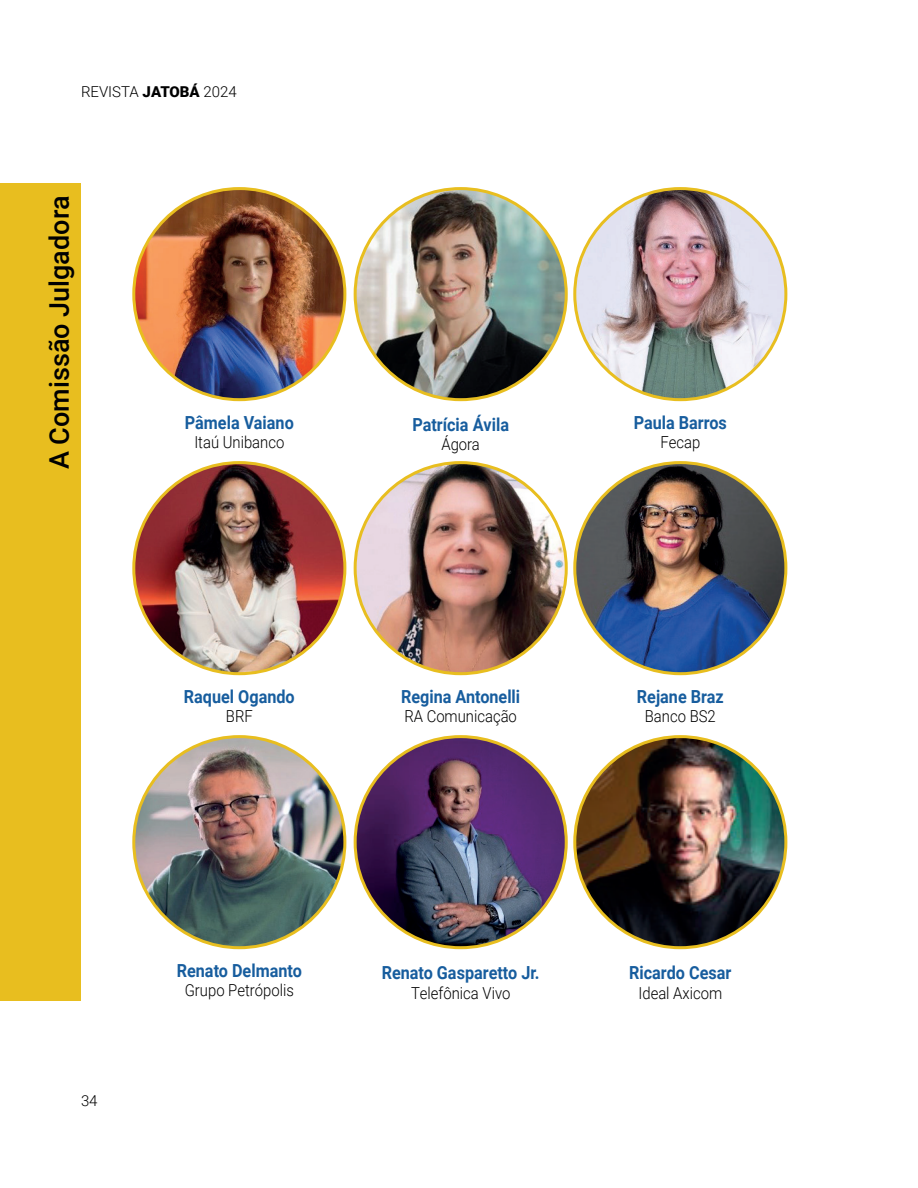
<style>
.page{position:relative;width:918px;height:1188px;background:#fff}
.page>*{position:absolute;margin:0;border:0;box-sizing:border-box;transform-origin:0 0}
.t1{font:500 27px "Roboto";color:#000001}
.t2{font:700 18px "Roboto";color:#175d9e;scale:.9 1}
.t3{font:300 16.5px "Roboto";color:#000001;scale:.9 1}
.t4{font:300 15px "Roboto";color:#000001}
.s1{font-weight:900}
</style>
<div class="page">
<div style="left:0;top:183px;width:81px;height:818px;background:#e8be1f"></div>
<img style="left:134px;top:189px;width:211px;height:211px;border-radius:106px">
<img style="left:355px;top:189px;width:211px;height:211px;border-radius:106px">
<img style="left:575px;top:189px;width:211px;height:211px;border-radius:106px">
<img style="left:134px;top:463px;width:211px;height:211px;border-radius:106px">
<img style="left:355px;top:463px;width:211px;height:211px;border-radius:106px">
<img style="left:575px;top:463px;width:211px;height:211px;border-radius:106px">
<img style="left:134px;top:737px;width:211px;height:211px;border-radius:106px">
<img style="left:355px;top:737px;width:211px;height:211px;border-radius:106px">
<img style="left:575px;top:737px;width:211px;height:211px;border-radius:106px">
<p class="t4" style="left:81px;top:81px;width:157px">REVISTA <span class="s1">JATOBÁ</span> 2024</p>
<h1 class="t1" style="left:40px;top:469px;width:275px;rotate:-90deg">A Comissão Julgadora</h1>
<p class="t2" style="left:185px;top:410px;width:123px">Pâmela Vaiano</p>
<p class="t3" style="left:194px;top:431px;width:101px">Itaú Unibanco</p>
<p class="t2" style="left:184px;top:684px;width:125px">Raquel Ogando</p>
<p class="t3" style="left:226px;top:705px;width:31px">BRF</p>
<p class="t2" style="left:412px;top:412px;width:109px">Patrícia Ávila</p>
<p class="t3" style="left:441px;top:433px;width:44px">Ágora</p>
<p class="t2" style="left:401px;top:684px;width:134px">Regina Antonelli</p>
<p class="t3" style="left:404px;top:705px;width:127px">RA Comunicação</p>
<p class="t2" style="left:634px;top:410px;width:105px">Paula Barros</p>
<p class="t3" style="left:660px;top:431px;width:46px">Fecap</p>
<p class="t2" style="left:637px;top:684px;width:98px">Rejane Braz</p>
<p class="t3" style="left:645px;top:705px;width:80px">Banco BS2</p>
<p class="t4" style="left:81px;top:1090px;width:18px">34</p>
<p class="t2" style="left:177px;top:958px;width:140px">Renato Delmanto</p>
<p class="t3" style="left:185px;top:979px;width:123px">Grupo Petrópolis</p>
<p class="t2" style="left:382px;top:960px;width:177px">Renato Gasparetto Jr.</p>
<p class="t3" style="left:411px;top:981px;width:112px">Telefônica Vivo</p>
<p class="t2" style="left:629px;top:960px;width:115px">Ricardo Cesar</p>
<p class="t3" style="left:638px;top:981px;width:95px">Ideal Axicom</p>
</div>
